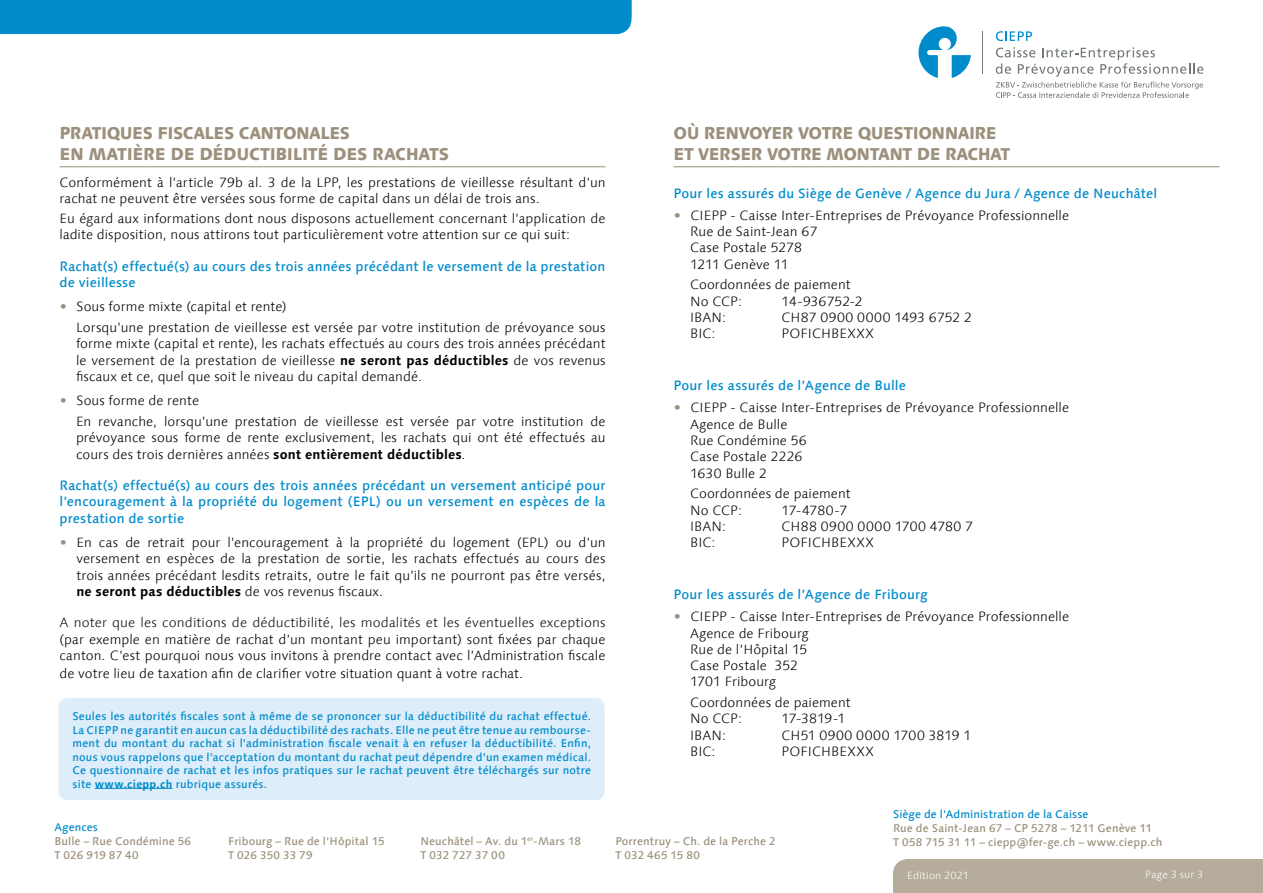
<style>
.page{position:relative;width:1263px;height:893px;background:#fff}
.page>*{position:absolute;margin:0;border:0;box-sizing:border-box;transform-origin:0 0}
.t1{font:800 17.25px/20.7px "Linotype Syntax Com";letter-spacing:-.03em;color:#9b907b;scale:.96 1}
.t2{font:300 13.5px/16.2px "Linotype Syntax Com";letter-spacing:.005em;color:#000}
.t3{font:500 13.5px/16.5px "Linotype Syntax Com";letter-spacing:.01em;color:#008bcb}
.t4{font:300 13.5px "Linotype Syntax Com";letter-spacing:.01em;color:#12110c}
.t5{font:300 13.5px "Linotype Syntax Com";letter-spacing:.035em;color:#000}
.t6{font:500 11.25px/13.5px "Linotype Syntax Com";letter-spacing:.015em;color:#008bcb;text-align:justify}
.t7{font:500 11.25px/14.2px "Linotype Syntax Com";letter-spacing:.01em;color:#9b907b}
.t8{font:300 10.5px "Linotype Syntax Com";letter-spacing:.015em;color:#fff}
.s1{font-weight:500;color:#9b907b}
.s2{font-weight:700}
</style>
<div class="page">
<div style="left:0;top:0;width:631px;height:34px;background:#008bcb"></div>
<svg style="left:996px;top:31px;width:36px;height:10px"></svg>
<hr style="left:982px;top:31px;width:1px;height:43px;background:#72787b">
<svg style="left:996px;top:47px;width:207px;height:51px"></svg>
<svg style="left:918px;top:26px;width:53px;height:52px"></svg>
<hr style="left:60px;top:167px;width:545px;height:1px;background:#9b907b">
<hr style="left:674px;top:167px;width:545px;height:1px;background:#9b907b">
<div style="left:59px;top:698px;width:546px;height:102px;background:#ddedf9;border-radius:9px"></div>
<hr style="left:95px;top:788px;width:77px;height:1px;background:#008bcb">
<div style="left:893px;top:859px;width:370px;height:34px;background:#b6ac9b"></div>
<p class="t1" style="left:674px;top:122px;width:352px">OÙ RENVOYER VOTRE QUESTIONNAIRE<br>ET VERSER VOTRE MONTANT DE RACHAT</p>
<p class="t3" style="left:674px;top:184px;width:485px">Pour les assurés du Siège de Genève / Agence du Jura / Agence de Neuchâtel</p>
<p class="t2" style="left:690px;top:207px;width:381px;text-indent:-16px"><span class="s1">•</span> CIEPP - Caisse Inter-Entreprises de Prévoyance Professionnelle<br>Rue de Saint-Jean 67<br>Case Postale 5278<br>1211 Genève 11</p>
<p class="t2" style="left:690px;top:277px;width:162px">Coordonnées de paiement<br>No CCP:</p>
<p class="t1" style="left:60px;top:122px;width:408px">PRATIQUES FISCALES CANTONALES<br>EN MATIÈRE DE DÉDUCTIBILITÉ DES RACHATS</p>
<p class="t2" style="left:60px;top:174px;width:547px">Conformément à l’article 79b al. 3 de la LPP, les prestations de vieillesse résultant d’un rachat ne peuvent être versées sous forme de capital dans un délai de trois ans.</p>
<p class="t2" style="left:60px;top:211px;width:547px">Eu égard aux informations dont nous disposons actuellement concernant l’application de ladite disposition, nous attirons tout particulièrement votre attention sur ce qui suit:</p>
<p class="t3" style="left:60px;top:258px;width:547px">Rachat(s) effectué(s) au cours des trois années précédant le versement de la prestation de vieillesse</p>
<p class="t2" style="left:76px;top:296px;width:531px;line-height:20.7px;text-indent:-16px"><span class="s1">•</span> Sous forme mixte (capital et rente)<br>Lorsqu’une prestation de vieillesse est versée par votre institution de prévoyance sous</p>
<p class="t2" style="left:76px;top:335px;width:531px;text-align:justify">forme mixte (capital et rente), les rachats effectués au cours des trois années précédant le versement de la prestation de vieillesse <span class="s2">ne seront pas déductibles</span> de vos revenus fiscaux et ce, quel que soit le niveau du capital demandé.</p>
<p class="t2" style="left:76px;top:390px;width:531px;line-height:20.7px;text-indent:-16px"><span class="s1">•</span> Sous forme de rente<br>En revanche, lorsqu’une prestation de vieillesse est versée par votre institution de</p>
<p class="t2" style="left:76px;top:429px;width:531px">prévoyance sous forme de rente exclusivement, les rachats qui ont été effectués au cours des trois dernières années <span class="s2">sont entièrement déductibles</span>.</p>
<p class="t3" style="left:60px;top:477px;width:547px;text-align:justify">Rachat(s) effectué(s) au cours des trois années précédant un versement anticipé pour l’encouragement à la propriété du logement (EPL) ou un versement en espèces de la prestation de sortie</p>
<p class="t2" style="left:77px;top:534px;width:531px;text-align:justify;text-indent:-17px"><span class="s1">•</span> En cas de retrait pour l’encouragement à la propriété du logement (EPL) ou d’un versement en espèces de la prestation de sortie, les rachats effectués au cours des trois années précédant lesdits retraits, outre le fait qu’ils ne pourront pas être versés, <span class="s2">ne seront pas déductibles</span> de vos revenus fiscaux.</p>
<p class="t4" style="left:60px;top:615px;width:548px">A noter que les conditions de déductibilité, les modalités et les éventuelles exceptions</p>
<p class="t2" style="left:60px;top:631px;width:547px">(par exemple en matière de rachat d’un montant peu important) sont fixées par chaque canton. C’est pourquoi nous vous invitons à prendre contact avec l’Administration fiscale</p>
<p class="t2" style="left:60px;top:666px;width:465px">de votre lieu de taxation afin de clarifier votre situation quant à votre rachat.</p>
<p class="t2" style="left:782px;top:293px;width:83px">14-936752-2</p>
<p class="t2" style="left:690px;top:309px;width:37px">IBAN:</p>
<p class="t2" style="left:782px;top:309px;width:192px">CH87 0900 0000 1493 6752 2</p>
<p class="t2" style="left:690px;top:325px;width:27px">BIC:</p>
<p class="t2" style="left:782px;top:325px;width:93px">POFICHBEXXX</p>
<p class="t3" style="left:674px;top:377px;width:234px">Pour les assurés de l’Agence de Bulle</p>
<p class="t2" style="left:690px;top:400px;width:381px;text-indent:-16px"><span class="s1">•</span> CIEPP - Caisse Inter-Entreprises de Prévoyance Professionnelle<br>Agence de Bulle<br>Rue Condémine 56<br>Case Postale 2226<br>1630 Bulle 2</p>
<p class="t2" style="left:690px;top:485px;width:162px">Coordonnées de paiement<br>No CCP:</p>
<p class="t2" style="left:782px;top:502px;width:67px">17-4780-7</p>
<p class="t2" style="left:690px;top:518px;width:37px">IBAN:</p>
<p class="t5" style="left:782px;top:518px;width:193px">CH88 0900 0000 1700 4780 7</p>
<p class="t2" style="left:690px;top:534px;width:27px">BIC:</p>
<p class="t2" style="left:782px;top:534px;width:93px">POFICHBEXXX</p>
<p class="t3" style="left:674px;top:586px;width:256px">Pour les assurés de l’Agence de Fribourg</p>
<p class="t2" style="left:690px;top:609px;width:381px;text-indent:-16px"><span class="s1">•</span> CIEPP - Caisse Inter-Entreprises de Prévoyance Professionnelle<br>Agence de Fribourg<br>Rue de l’Hôpital 15<br>Case Postale 352<br>1701 Fribourg</p>
<p class="t2" style="left:690px;top:694px;width:162px">Coordonnées de paiement<br>No CCP:</p>
<p class="t6" style="left:72px;top:709px;width:520px">Seules les autorités fiscales sont à même de se prononcer sur la déductibilité du rachat effectué.<br>La CIEPP ne garantit en aucun cas la déductibilité des rachats. Elle ne peut être tenue au rembourse&shy;ment du montant du rachat si l’administration fiscale venait à en refuser la déductibilité. Enfin, nous vous rappelons que l’acceptation du montant du rachat peut dépendre d’un examen médical.<br>Ce questionnaire de rachat et les infos pratiques sur le rachat peuvent être téléchargés sur notre site <span class="s2">www.ciepp.ch</span> rubrique assurés.</p>
<p class="t6" style="left:54px;top:820px;width:45px">Agences</p>
<p class="t7" style="left:54px;top:834px;width:138px">Bulle – Rue Condémine 56<br>T 026 919 87 40</p>
<p class="t7" style="left:228px;top:834px;width:158px">Fribourg – Rue de l’Hôpital 15<br>T 026 350 33 79</p>
<p class="t7" style="left:420px;top:834px;width:162px">Neuchâtel – Av. du 1<sup>er</sup>-Mars 18<br>T 032 727 37 00</p>
<p class="t7" style="left:615px;top:834px;width:162px">Porrentruy – Ch. de la Perche 2<br>T 032 465 15 80</p>
<p class="t2" style="left:782px;top:711px;width:65px">17-3819-1</p>
<p class="t2" style="left:690px;top:727px;width:37px">IBAN:</p>
<p class="t2" style="left:782px;top:727px;width:191px">CH51 0900 0000 1700 3819 1</p>
<p class="t2" style="left:690px;top:743px;width:27px">BIC:</p>
<p class="t2" style="left:782px;top:743px;width:93px">POFICHBEXXX</p>
<p class="t6" style="left:893px;top:807px;width:197px">Siège de l’Administration de la Caisse</p>
<p class="t7" style="left:893px;top:821px;width:271px">Rue de Saint-Jean 67 – CP 5278 – 1211 Genève 11<br>T 058 715 31 11 – ciepp@fer-ge.ch – www.ciepp.ch</p>
<p class="t8" style="left:907px;top:869px;width:63px">Edition 2021</p>
<p class="t8" style="left:1145px;top:868px;width:59px">Page 3 sur 3</p>
</div>
